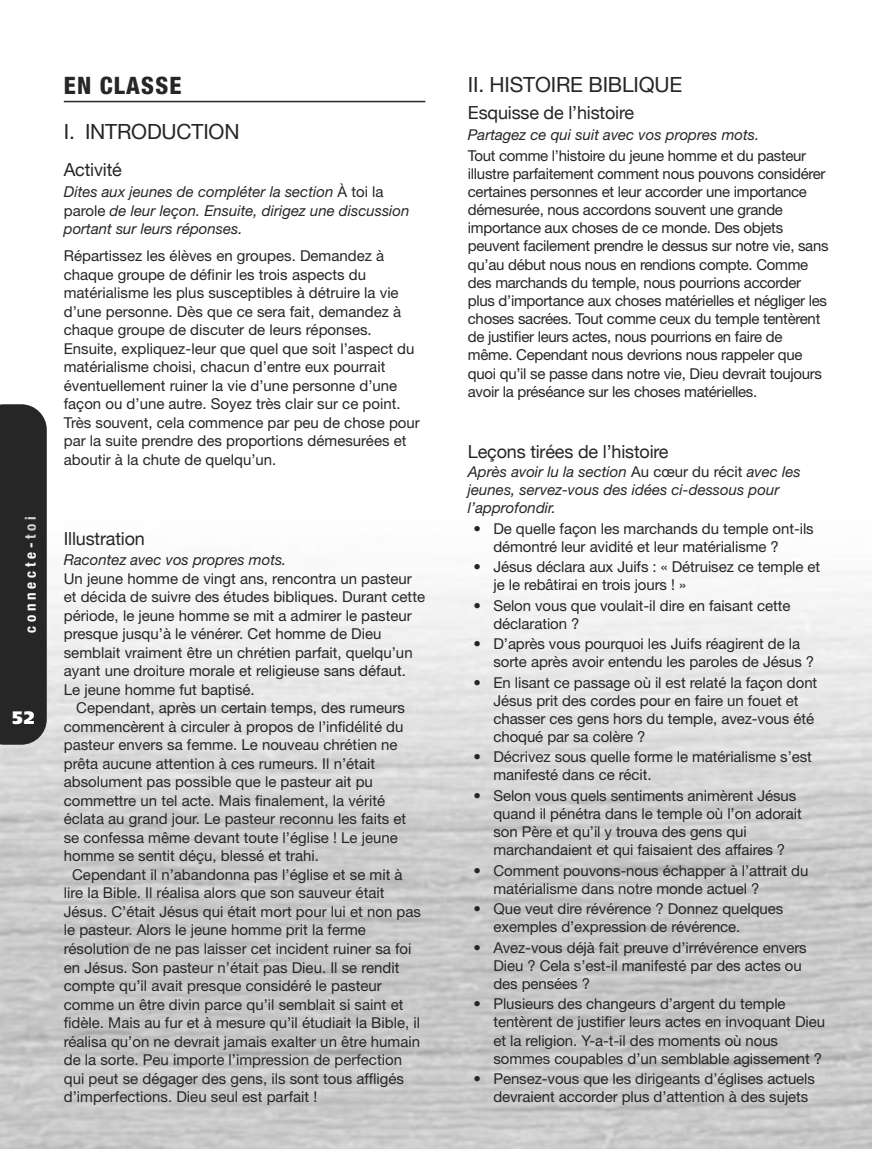
<style>
.page{position:relative;width:872px;height:1149px;background:#fff}
.page>*{position:absolute;margin:0;border:0;box-sizing:border-box;transform-origin:0 0}
.t1{font:800 condensed 24px "Helvetica Neue LT Std";letter-spacing:.05em;color:#272627}
.t2{font:21px "Helvetica Neue LT Std";letter-spacing:-.01em;color:#272627}
.t3{font:18px "Helvetica Neue";letter-spacing:-.01em;color:#272627}
.t4{font:900 18px "Frutiger";color:#fff}
.t5{font:15px/18.1px "Helvetica Neue LT Std";letter-spacing:-.005em;color:#272627}
.t6{font:italic 15px/18.5px "Helvetica Neue LT Std";color:#272627}
.t7{font:700 condensed 15px "Helvetica Neue";letter-spacing:.25em;color:#fff}
.s1{color:#d4d4d4}
.s2{font-style:normal}
</style>
<div class="page">
<img style="left:0;top:100px;width:872px;height:1048px">
<div style="left:0;top:404px;width:47px;height:340px;background:#272627"></div>
<hr style="left:64px;top:101px;width:361px;height:1px;background:#272627">
<p class="t7" style="left:21px;top:632px;width:118px;rotate:-90deg">connecte-<span class="s1">toi</span></p>
<p class="t4" style="left:12px;top:710px;width:24px">52</p>
<h1 class="t1" style="left:64px;top:77px;width:119px">EN CLASSE</h1>
<h2 class="t2" style="left:64px;top:124px;width:177px">I. INTRODUCTION</h2>
<p class="t3" style="left:64px;top:159px;width:60px">Activité</p>
<p class="t6" style="left:64px;top:184px;width:347px">Dites aux jeunes de compléter la section <span class="s2">À toi la parole</span> de leur leçon. Ensuite, dirigez une discussion portant sur leurs réponses.</p>
<p class="t5" style="left:64px;top:248px;width:357px">Répartissez les élèves en groupes. Demandez à chaque groupe de définir les trois aspects du matérialisme les plus susceptibles à détruire la vie d’une personne. Dès que ce sera fait, demandez à chaque groupe de discuter de leurs réponses.<br>Ensuite, expliquez-leur que quel que soit l’aspect du matérialisme choisi, chacun d’entre eux pourrait éventuellement ruiner la vie d’une personne d’une façon ou d’une autre. Soyez très clair sur ce point.<br>Très souvent, cela commence par peu de chose pour par la suite prendre des proportions démesurées et aboutir à la chute de quelqu’un.</p>
<p class="t3" style="left:64px;top:528px;width:83px">Illustration</p>
<p class="t6" style="left:64px;top:552px;width:224px">Racontez avec vos propres mots.</p>
<p class="t5" style="left:64px;top:570px;width:363px">Un jeune homme de vingt ans, rencontra un pasteur et décida de suivre des études bibliques. Durant cette période, le jeune homme se mit a admirer le pasteur presque jusqu’à le vénérer. Cet homme de Dieu semblait vraiment être un chrétien parfait, quelqu’un ayant une droiture morale et religieuse sans défaut.<br>Le jeune homme fut baptisé.</p>
<p class="t5" style="left:76px;top:700px;width:330px">Cependant, après un certain temps, des rumeurs</p>
<p class="t5" style="left:64px;top:718px;width:341px">commencèrent à circuler à propos de l’infidélité du</p>
<p class="t5" style="left:64px;top:737px;width:335px">pasteur envers sa femme. Le nouveau chrétien ne</p>
<p class="t5" style="left:64px;top:755px;width:313px">prêta aucune attention à ces rumeurs. Il n’était</p>
<p class="t5" style="left:64px;top:774px;width:310px">absolument pas possible que le pasteur ait pu</p>
<p class="t5" style="left:64px;top:792px;width:323px">commettre un tel acte. Mais finalement, la vérité</p>
<p class="t5" style="left:64px;top:811px;width:344px">éclata au grand jour. Le pasteur reconnu les faits et</p>
<p class="t5" style="left:64px;top:829px;width:335px">se confessa même devant toute l’église ! Le jeune</p>
<p class="t5" style="left:64px;top:848px;width:257px">homme se sentit déçu, blessé et trahi.</p>
<p class="t5" style="left:72px;top:866px;width:332px">Cependant il n’abandonna pas l’église et se mit à</p>
<p class="t5" style="left:64px;top:885px;width:322px">lire la Bible. Il réalisa alors que son sauveur était</p>
<p class="t5" style="left:64px;top:903px;width:359px">Jésus. C’était Jésus qui était mort pour lui et non pas</p>
<p class="t5" style="left:64px;top:922px;width:304px">le pasteur. Alors le jeune homme prit la ferme</p>
<p class="t5" style="left:64px;top:940px;width:349px">résolution de ne pas laisser cet incident ruiner sa foi</p>
<p class="t5" style="left:64px;top:959px;width:337px">en Jésus. Son pasteur n’était pas Dieu. Il se rendit</p>
<p class="t5" style="left:64px;top:977px;width:319px">compte qu’il avait presque considéré le pasteur</p>
<p class="t5" style="left:64px;top:996px;width:341px">comme un être divin parce qu’il semblait si saint et</p>
<p class="t5" style="left:64px;top:1014px;width:358px">fidèle. Mais au fur et à mesure qu’il étudiait la Bible, il</p>
<p class="t5" style="left:64px;top:1033px;width:358px">réalisa qu’on ne devrait jamais exalter un être humain</p>
<p class="t5" style="left:64px;top:1051px;width:340px">de la sorte. Peu importe l’impression de perfection</p>
<p class="t5" style="left:64px;top:1070px;width:342px">qui peut se dégager des gens, ils sont tous affligés</p>
<p class="t5" style="left:64px;top:1088px;width:255px">d’imperfections. Dieu seul est parfait !</p>
<h2 class="t2" style="left:468px;top:77px;width:216px">II. HISTOIRE BIBLIQUE</h2>
<p class="t3" style="left:468px;top:102px;width:168px">Esquisse de l’histoire</p>
<p class="t6" style="left:468px;top:127px;width:293px">Partagez ce qui suit avec vos propres mots.</p>
<p class="t5" style="left:468px;top:147px;width:362px">Tout comme l’histoire du jeune homme et du pasteur illustre parfaitement comment nous pouvons considérer certaines personnes et leur accorder une importance démesurée, nous accordons souvent une grande importance aux choses de ce monde. Des objets peuvent facilement prendre le dessus sur notre vie, sans qu’au début nous nous en rendions compte. Comme des marchands du temple, nous pourrions accorder plus d’importance aux choses matérielles et négliger les choses sacrées. Tout comme ceux du temple tentèrent de justifier leurs actes, nous pourrions en faire de même. Cependant nous devrions nous rappeler que quoi qu’il se passe dans notre vie, Dieu devrait toujours avoir la préséance sur les choses matérielles.</p>
<p class="t3" style="left:468px;top:440px;width:202px">Leçons tirées de l’histoire</p>
<p class="t6" style="left:468px;top:464px;width:334px">Après avoir lu la section <span class="s2">Au cœur du récit</span> avec les jeunes, servez-vous des idées ci-dessous pour l’approfondir.</p>
<p class="t5" style="left:493px;top:520px;width:322px;text-indent:-20px">• De quelle façon les marchands du temple ont-ils démontré leur avidité et leur matérialisme ?</p>
<p class="t5" style="left:493px;top:559px;width:328px;text-indent:-20px">• Jésus déclara aux Juifs : « Détruisez ce temple et je le rebâtirai en trois jours ! »</p>
<p class="t5" style="left:493px;top:597px;width:298px;text-indent:-20px">• Selon vous que voulait-il dire en faisant cette déclaration ?</p>
<p class="t5" style="left:493px;top:636px;width:322px;text-indent:-20px">• D’après vous pourquoi les Juifs réagirent de la sorte après avoir entendu les paroles de Jésus ?</p>
<p class="t5" style="left:493px;top:674px;width:325px;text-indent:-20px">• En lisant ce passage où il est relaté la façon dont Jésus prit des cordes pour en faire un fouet et chasser ces gens hors du temple, avez-vous été choqué par sa colère ?</p>
<p class="t5" style="left:493px;top:749px;width:320px;text-indent:-20px">• Décrivez sous quelle forme le matérialisme s’est manifesté dans ce récit.</p>
<p class="t5" style="left:493px;top:787px;width:310px;text-indent:-20px">• Selon vous quels sentiments animèrent Jésus quand il pénétra dans le temple où l’on adorait son Père et qu’il y trouva des gens qui marchandaient et qui faisaient des affaires ?</p>
<p class="t5" style="left:493px;top:862px;width:316px;text-indent:-20px">• Comment pouvons-nous échapper à l’attrait du matérialisme dans notre monde actuel ?</p>
<p class="t5" style="left:493px;top:900px;width:291px;text-indent:-20px">• Que veut dire révérence ? Donnez quelques exemples d’expression de révérence.</p>
<p class="t5" style="left:493px;top:939px;width:315px;text-indent:-20px">• Avez-vous déjà fait preuve d’irrévérence envers<br>Dieu ? Cela s’est-il manifesté par des actes ou des pensées ?</p>
<p class="t5" style="left:493px;top:995px;width:333px;text-indent:-20px">• Plusieurs des changeurs d’argent du temple tentèrent de justifier leurs actes en invoquant Dieu et la religion. Y-a-t-il des moments où nous sommes coupables d’un semblable agissement ?</p>
<p class="t5" style="left:493px;top:1070px;width:323px;text-indent:-20px">• Pensez-vous que les dirigeants d’églises actuels devraient accorder plus d’attention à des sujets</p>
</div>
